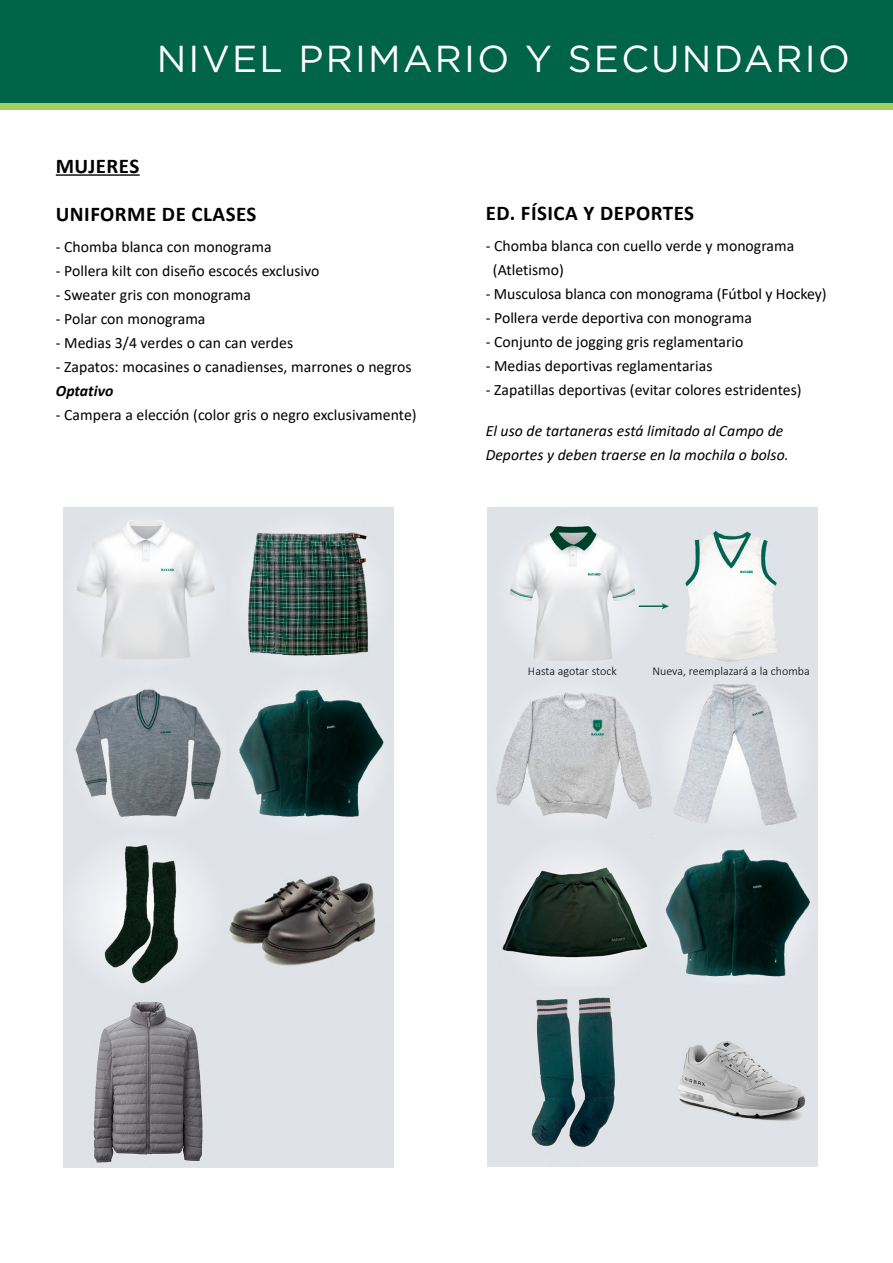
<style>
.page{position:relative;width:893px;height:1263px;background:#fff}
.page>*{position:absolute;margin:0;border:0;box-sizing:border-box;transform-origin:0 0}
.t1{font:37.5px "Gotham";letter-spacing:.06em;color:#fff}
.t2{font:700 21px "Calibri";letter-spacing:.02em;color:#000001}
.t3{font:15.75px/24px "Calibri";color:#000001}
.t4{font:italic 15.75px/24px "Calibri";color:#000001}
.t5{font:italic 700 15.75px "Calibri";color:#000001}
.t6{font:300 12px "Calibri";color:#000001}
</style>
<div class="page">
<img style="left:488px;top:508px;width:329px;height:659px">
<img style="left:64px;top:508px;width:330px;height:660px">
<hr style="left:56px;top:174px;width:84px;height:2px;background:#000001">
<div style="left:0;top:103px;width:893px;height:7px;background:#a4cf5e"></div>
<div style="left:0;top:0;width:893px;height:103px;background:#006548"></div>
<hr style="left:639px;top:605px;width:25px;height:2px;background:#0b6a4d">
<svg style="left:662px;top:603px;width:7px;height:6px"></svg>
<h1 class="t1" style="left:157px;top:35px;width:695px">NIVEL PRIMARIO Y SECUNDARIO</h1>
<h2 class="t2" style="left:56px;top:151px;width:85px">MUJERES</h2>
<h2 class="t2" style="left:56px;top:199px;width:202px">UNIFORME DE CLASES</h2>
<p class="t3" style="left:56px;top:235px;width:217px">- Chomba blanca con monograma</p>
<p class="t3" style="left:56px;top:259px;width:265px">- Pollera kilt con diseño escocés exclusivo</p>
<p class="t3" style="left:56px;top:283px;width:197px">- Sweater gris con monograma</p>
<p class="t3" style="left:56px;top:307px;width:151px">- Polar con monograma</p>
<p class="t3" style="left:56px;top:331px;width:239px">- Medias 3/4 verdes o can can verdes</p>
<p class="t3" style="left:56px;top:355px;width:357px">- Zapatos: mocasines o canadienses, marrones o negros</p>
<p class="t5" style="left:56px;top:380px;width:59px">Optativo</p>
<p class="t3" style="left:56px;top:403px;width:362px">- Campera a elección (color gris o negro exclusivamente)</p>
<h2 class="t2" style="left:486px;top:198px;width:210px">ED. FÍSICA Y DEPORTES</h2>
<p class="t3" style="left:493px;top:234px;width:303px;text-indent:-7px">- Chomba blanca con cuello verde y monograma (Atletismo)</p>
<p class="t3" style="left:486px;top:282px;width:342px">- Musculosa blanca con monograma (Fútbol y Hockey)</p>
<p class="t3" style="left:486px;top:306px;width:268px">- Pollera verde deportiva con monograma</p>
<p class="t3" style="left:486px;top:330px;width:259px">- Conjunto de jogging gris reglamentario</p>
<p class="t3" style="left:486px;top:354px;width:228px">- Medias deportivas reglamentarias</p>
<p class="t3" style="left:486px;top:378px;width:317px">- Zapatillas deportivas (evitar colores estridentes)</p>
<p class="t4" style="left:486px;top:418px;width:305px">El uso de tartaneras está limitado al Campo de<br>Deportes y deben traerse en la mochila o bolso.</p>
<p class="t6" style="left:528px;top:663px;width:90px">Hasta agotar stock</p>
<p class="t6" style="left:652px;top:663px;width:159px">Nueva, reemplazará a la chomba</p>
</div>
